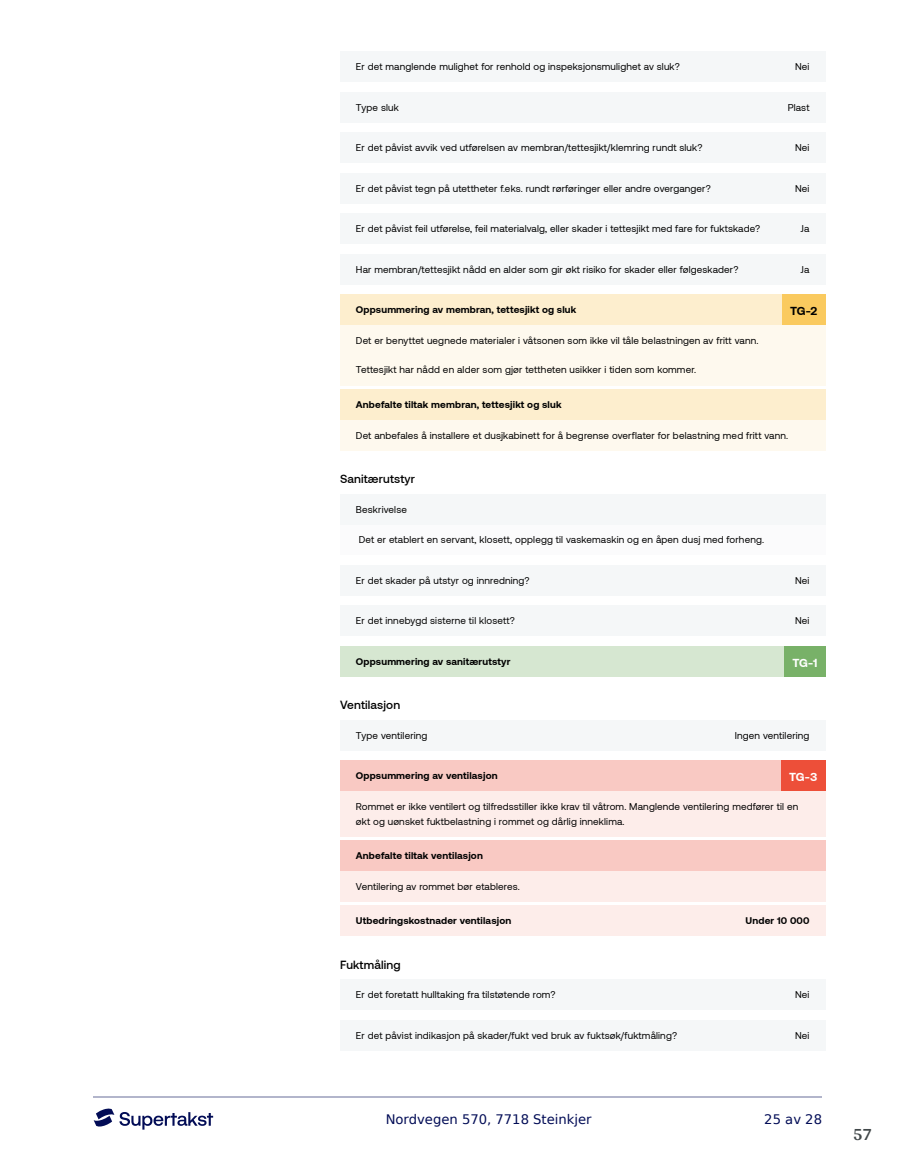
<style>
.page{position:relative;width:915px;height:1172px;background:#fff}
.page>*{position:absolute;margin:0;border:0;box-sizing:border-box;transform-origin:0 0}
.t1{font:700 18px "Arya";color:#414749}
.t2{font:13.2px "DejaVu Sans";color:#020c56}
.t3{font:500 11.85px "Aeonik";letter-spacing:.015em;color:#000}
.t4{font:700 11.85px "Aeonik";color:#fff}
.t5{font:700 11.85px "Aeonik";color:#000}
.t6{font:9.9px/14.9px "Aeonik";letter-spacing:.015em;color:#000}
.t7{font:700 9.9px "Aeonik";letter-spacing:.015em;color:#000}
</style>
<div class="page">
<hr style="left:93px;top:1097px;width:728px;height:1px;background:#b2b5cb">
<svg style="left:94px;top:1108px;width:119px;height:21px"></svg>
<div style="left:340px;top:325px;width:485px;height:60px;background:#fef9ee"></div>
<div style="left:340px;top:420px;width:485px;height:30px;background:#fef9ee"></div>
<div style="left:340px;top:524px;width:485px;height:31px;background:#f5f7f8"></div>
<div style="left:340px;top:791px;width:485px;height:45px;background:#fdedea"></div>
<div style="left:340px;top:871px;width:485px;height:30px;background:#fdedea"></div>
<div style="left:340px;top:52px;width:485px;height:30px;background:#f5f7f8"></div>
<div style="left:340px;top:92px;width:485px;height:31px;background:#f5f7f8"></div>
<div style="left:340px;top:133px;width:485px;height:30px;background:#f5f7f8"></div>
<div style="left:340px;top:173px;width:485px;height:31px;background:#f5f7f8"></div>
<div style="left:340px;top:213px;width:485px;height:31px;background:#f5f7f8"></div>
<div style="left:340px;top:254px;width:485px;height:31px;background:#f5f7f8"></div>
<div style="left:340px;top:294px;width:485px;height:31px;background:#fdeece"></div>
<div style="left:781px;top:294px;width:44px;height:31px;background:#faca5f"></div>
<div style="left:340px;top:389px;width:485px;height:31px;background:#fdeece"></div>
<div style="left:340px;top:494px;width:485px;height:30px;background:#f5f7f8"></div>
<div style="left:340px;top:565px;width:485px;height:30px;background:#f5f7f8"></div>
<div style="left:340px;top:605px;width:485px;height:31px;background:#f5f7f8"></div>
<div style="left:340px;top:646px;width:485px;height:30px;background:#d6e7d1"></div>
<div style="left:783px;top:646px;width:42px;height:30px;background:#78b168"></div>
<div style="left:340px;top:720px;width:485px;height:30px;background:#f5f7f8"></div>
<div style="left:340px;top:760px;width:485px;height:31px;background:#f9c9c3"></div>
<div style="left:780px;top:760px;width:45px;height:31px;background:#ed4f39"></div>
<div style="left:340px;top:840px;width:485px;height:31px;background:#f9c9c3"></div>
<div style="left:340px;top:905px;width:485px;height:31px;background:#fdedea"></div>
<div style="left:340px;top:979px;width:485px;height:31px;background:#f5f7f8"></div>
<div style="left:340px;top:1020px;width:485px;height:30px;background:#f5f7f8"></div>
<p class="t6" style="left:356px;top:60px;width:325px">Er det manglende mulighet for renhold og inspeksjonsmulighet av sluk?</p>
<p class="t6" style="left:794px;top:60px;width:16px">Nei</p>
<p class="t6" style="left:356px;top:100px;width:44px">Type sluk</p>
<p class="t6" style="left:787px;top:100px;width:23px">Plast</p>
<p class="t6" style="left:356px;top:140px;width:348px">Er det påvist avvik ved utførelsen av membran/tettesjikt/klemring rundt sluk?</p>
<p class="t6" style="left:794px;top:140px;width:16px">Nei</p>
<p class="t6" style="left:356px;top:181px;width:356px">Er det påvist tegn på utettheter f.eks. rundt rørføringer eller andre overganger?</p>
<p class="t6" style="left:794px;top:181px;width:16px">Nei</p>
<p class="t6" style="left:356px;top:221px;width:405px">Er det påvist feil utførelse, feil materialvalg, eller skader i tettesjikt med fare for fuktskade?</p>
<p class="t6" style="left:800px;top:221px;width:10px">Ja</p>
<p class="t6" style="left:356px;top:262px;width:384px">Har membran/tettesjikt nådd en alder som gir økt risiko for skader eller følgeskader?</p>
<p class="t6" style="left:800px;top:262px;width:10px">Ja</p>
<p class="t7" style="left:356px;top:304px;width:222px">Oppsummering av membran, tettesjikt og sluk</p>
<p class="t5" style="left:789px;top:304px;width:29px">TG-2</p>
<p class="t6" style="left:356px;top:333px;width:404px">Det er benyttet uegnede materialer i våtsonen som ikke vil tåle belastningen av fritt vann.</p>
<p class="t6" style="left:356px;top:363px;width:342px">Tettesjikt har nådd en alder som gjør tettheten usikker i tiden som kommer.</p>
<p class="t7" style="left:356px;top:399px;width:207px">Anbefalte tiltak membran, tettesjikt og sluk</p>
<p class="t6" style="left:356px;top:428px;width:433px">Det anbefales å installere et dusjkabinett for å begrense overflater for belastning med fritt vann.</p>
<p class="t3" style="left:340px;top:472px;width:76px">Sanitærutstyr</p>
<p class="t6" style="left:356px;top:502px;width:53px">Beskrivelse</p>
<p class="t6" style="left:358px;top:532px;width:407px">Det er etablert en servant, klosett, opplegg til vaskemaskin og en åpen dusj med forheng.</p>
<p class="t6" style="left:356px;top:573px;width:175px">Er det skader på utstyr og innredning?</p>
<p class="t6" style="left:794px;top:573px;width:16px">Nei</p>
<p class="t6" style="left:356px;top:613px;width:160px">Er det innebygd sisterne til klosett?</p>
<p class="t6" style="left:794px;top:613px;width:16px">Nei</p>
<p class="t7" style="left:356px;top:655px;width:156px">Oppsummering av sanitærutstyr</p>
<p class="t4" style="left:792px;top:656px;width:27px">TG-1</p>
<p class="t3" style="left:340px;top:698px;width:62px">Ventilasjon</p>
<p class="t6" style="left:356px;top:728px;width:73px">Type ventilering</p>
<p class="t6" style="left:734px;top:728px;width:76px">Ingen ventilering</p>
<p class="t7" style="left:356px;top:770px;width:143px">Oppsummering av ventilasjon</p>
<p class="t4" style="left:789px;top:770px;width:30px">TG-3</p>
<p class="t6" style="left:356px;top:799px;width:443px">Rommet er ikke ventilert og tilfredsstiller ikke krav til våtrom. Manglende ventilering medfører til en økt og uønsket fuktbelastning i rommet og dårlig inneklima.</p>
<p class="t7" style="left:356px;top:850px;width:128px">Anbefalte tiltak ventilasjon</p>
<p class="t6" style="left:356px;top:879px;width:165px">Ventilering av rommet bør etableres.</p>
<p class="t7" style="left:356px;top:915px;width:157px">Utbedringskostnader ventilasjon</p>
<p class="t7" style="left:745px;top:915px;width:65px">Under 10 000</p>
<p class="t3" style="left:340px;top:958px;width:62px">Fuktmåling</p>
<p class="t6" style="left:356px;top:987px;width:201px">Er det foretatt hulltaking fra tilstøtende rom?</p>
<p class="t6" style="left:794px;top:987px;width:16px">Nei</p>
<p class="t6" style="left:356px;top:1028px;width:322px">Er det påvist indikasjon på skader/fukt ved bruk av fuktsøk/fuktmåling?</p>
<p class="t6" style="left:794px;top:1028px;width:16px">Nei</p>
<h2 class="t2" style="left:385px;top:1108px;width:207px">Nordvegen 570, 7718 Steinkjer</h2>
<h2 class="t2" style="left:764px;top:1108px;width:59px">25 av 28</h2>
<h1 class="t1" style="left:852px;top:1123px;width:21px">57</h1>
</div>
